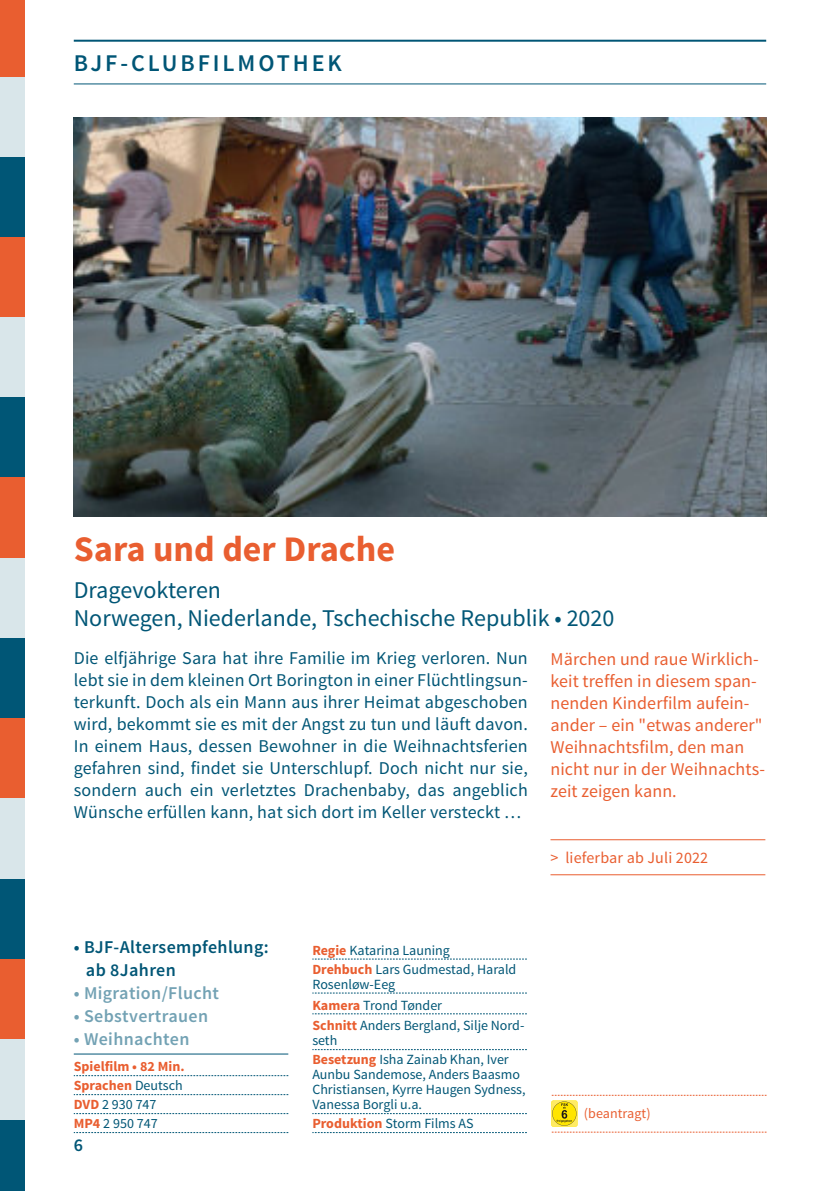
<style>
.page{position:relative;width:840px;height:1191px;background:#fff}
.page>*{position:absolute;margin:0;border:0;box-sizing:border-box;transform-origin:0 0}
.t1{font:700 36px "Source Sans Pro";color:#e95e30}
.t2{font:24px/28.4px "Source Sans Pro";color:#005676}
.t3{font:600 24px "Source Sans Pro";letter-spacing:.12em;color:#005676}
.t4{font:18px/22px "Source Sans Pro";letter-spacing:.01em;color:#005676;text-align:justify}
.t5{font:18px/22px "Source Sans Pro";letter-spacing:.005em;color:#e95e30}
.t6{font:600 18px "Source Sans Pro";letter-spacing:.02em;color:#73a2b4}
.t7{font:600 18px/23px "Source Sans Pro";letter-spacing:.02em;color:#005676}
.t8{font:16px "Source Sans Pro";letter-spacing:.01em;color:#e95e30}
.t9{font:14px/19px "Source Sans Pro";color:#005676}
.t10{font:700 14px/19px "Source Sans Pro";color:#e95e30}
.t11{font:14px "Source Sans Pro";letter-spacing:.005em;color:#e95e30}
.s1{font-weight:400;color:#005676}
.s2{font-weight:700;color:#e95e30}
</style>
<div class="page">
<hr style="left:74px;top:84px;width:691px;height:1px;background:#005676">
<hr style="left:74px;top:40px;width:691px;height:2px;background:#005676">
<div style="left:0;top:0;width:25px;height:77px;background:#e95e30"></div>
<div style="left:0;top:77px;width:25px;height:80px;background:#d9e6ea"></div>
<div style="left:0;top:157px;width:25px;height:80px;background:#005676"></div>
<div style="left:0;top:237px;width:25px;height:81px;background:#e95e30"></div>
<div style="left:0;top:318px;width:25px;height:80px;background:#d9e6ea"></div>
<div style="left:0;top:397px;width:25px;height:81px;background:#005676"></div>
<div style="left:0;top:478px;width:25px;height:80px;background:#e95e30"></div>
<div style="left:0;top:558px;width:25px;height:80px;background:#d9e6ea"></div>
<div style="left:0;top:638px;width:25px;height:80px;background:#005676"></div>
<div style="left:0;top:1119px;width:25px;height:72px;background:#005676"></div>
<div style="left:0;top:718px;width:25px;height:81px;background:#e95e30"></div>
<div style="left:0;top:799px;width:25px;height:80px;background:#d9e6ea"></div>
<div style="left:0;top:879px;width:25px;height:80px;background:#005676"></div>
<div style="left:0;top:959px;width:25px;height:80px;background:#e95e30"></div>
<div style="left:0;top:1039px;width:25px;height:80px;background:#d9e6ea"></div>
<hr style="left:74px;top:1053px;width:214px;height:1px;background:#005676">
<svg style="left:74px;top:1075px;width:214px;height:1px"></svg>
<svg style="left:74px;top:1094px;width:214px;height:1px"></svg>
<svg style="left:74px;top:1113px;width:214px;height:1px"></svg>
<svg style="left:74px;top:1132px;width:214px;height:1px"></svg>
<svg style="left:312px;top:958px;width:214px;height:1px"></svg>
<svg style="left:312px;top:992px;width:214px;height:1px"></svg>
<svg style="left:312px;top:1013px;width:214px;height:1px"></svg>
<svg style="left:312px;top:1049px;width:214px;height:1px"></svg>
<svg style="left:312px;top:1113px;width:214px;height:1px"></svg>
<svg style="left:312px;top:1132px;width:214px;height:1px"></svg>
<hr style="left:550px;top:839px;width:215px;height:1px;background:#e95e30">
<hr style="left:550px;top:874px;width:215px;height:1px;background:#e95e30">
<img style="left:74px;top:118px;width:691px;height:398px">
<svg style="left:551px;top:1095px;width:215px;height:37px"></svg>
<h2 class="t3" style="left:74px;top:53px;width:269px">BJF-CLUBFILMOTHEK</h2>
<h1 class="t1" style="left:74px;top:534px;width:322px">Sara und der Drache</h1>
<h2 class="t2" style="left:74px;top:578px;width:542px">Dragevokteren<br>Norwegen, Niederlande, Tschechische Republik • 2020</h2>
<p class="t4" style="left:74px;top:648px;width:455px">Die elfjährige Sara hat ihre Familie im Krieg verloren. Nun lebt sie in dem kleinen Ort Borington in einer Flüchtlingsun&shy;terkunft. Doch als ein Mann aus ihrer Heimat abgeschoben wird, bekommt sie es mit der Angst zu tun und läuft davon.<br>In einem Haus, dessen Bewohner in die Weihnachtsferien gefahren sind, findet sie Unterschlupf. Doch nicht nur sie, sondern auch ein verletztes Drachenbaby, das angeblich Wünsche erfüllen kann, hat sich dort im Keller versteckt …</p>
<p class="t5" style="left:550px;top:649px;width:216px">Märchen und raue Wirklich&shy;keit treffen in diesem span&shy;nenden Kinderfilm aufein&shy;ander – ein "etwas anderer"<br>Weihnachtsfilm, den man nicht nur in der Weihnachts&shy;zeit zeigen kann.</p>
<p class="t8" style="left:550px;top:851px;width:159px">&gt; lieferbar ab Juli 2022</p>
<p class="t7" style="left:86px;top:937px;width:184px;text-indent:-12px">• BJF-Altersempfehlung: ab 8Jahren</p>
<p class="t6" style="left:74px;top:985px;width:147px">• Migration/Flucht</p>
<p class="t6" style="left:74px;top:1008px;width:136px">• Sebstvertrauen</p>
<p class="t6" style="left:74px;top:1031px;width:117px">• Weihnachten</p>
<p class="t10" style="left:74px;top:1058px;width:112px">Spielfilm • 82 Min.<br>Sprachen <span class="s1">Deutsch<br></span>DVD <span class="s1">2 930 747<br></span>MP4 <span class="s1">2 950 747</span></p>
<p class="t7" style="left:74px;top:1134px;width:11px">6</p>
<p class="t9" style="left:312px;top:941px;width:205px"><span class="s2">Regie</span> Katarina Launing<br><span class="s2">Drehbuch</span> Lars Gudmestad, Harald</p>
<p class="t9" style="left:312px;top:975px;width:213px;line-height:20.8px">Rosenløw-Eeg<br><span class="s2">Kamera</span> Trond Tønder<br><span class="s2">Schnitt</span> Anders Bergland, Silje Nord-</p>
<p class="t9" style="left:312px;top:1032px;width:198px">seth<br><span class="s2">Besetzung</span> Isha Zainab Khan, Iver</p>
<p class="t9" style="left:312px;top:1068px;width:215px;line-height:15px">Aunbu Sandemose, Anders Baasmo<br>Christiansen, Kyrre Haugen Sydness,<br>Vanessa Borgli u.a.</p>
<p class="t9" style="left:312px;top:1115px;width:163px"><span class="s2">Produktion</span> Storm Films AS</p>
<p class="t11" style="left:583px;top:1107px;width:68px">(beantragt)</p>
</div>
